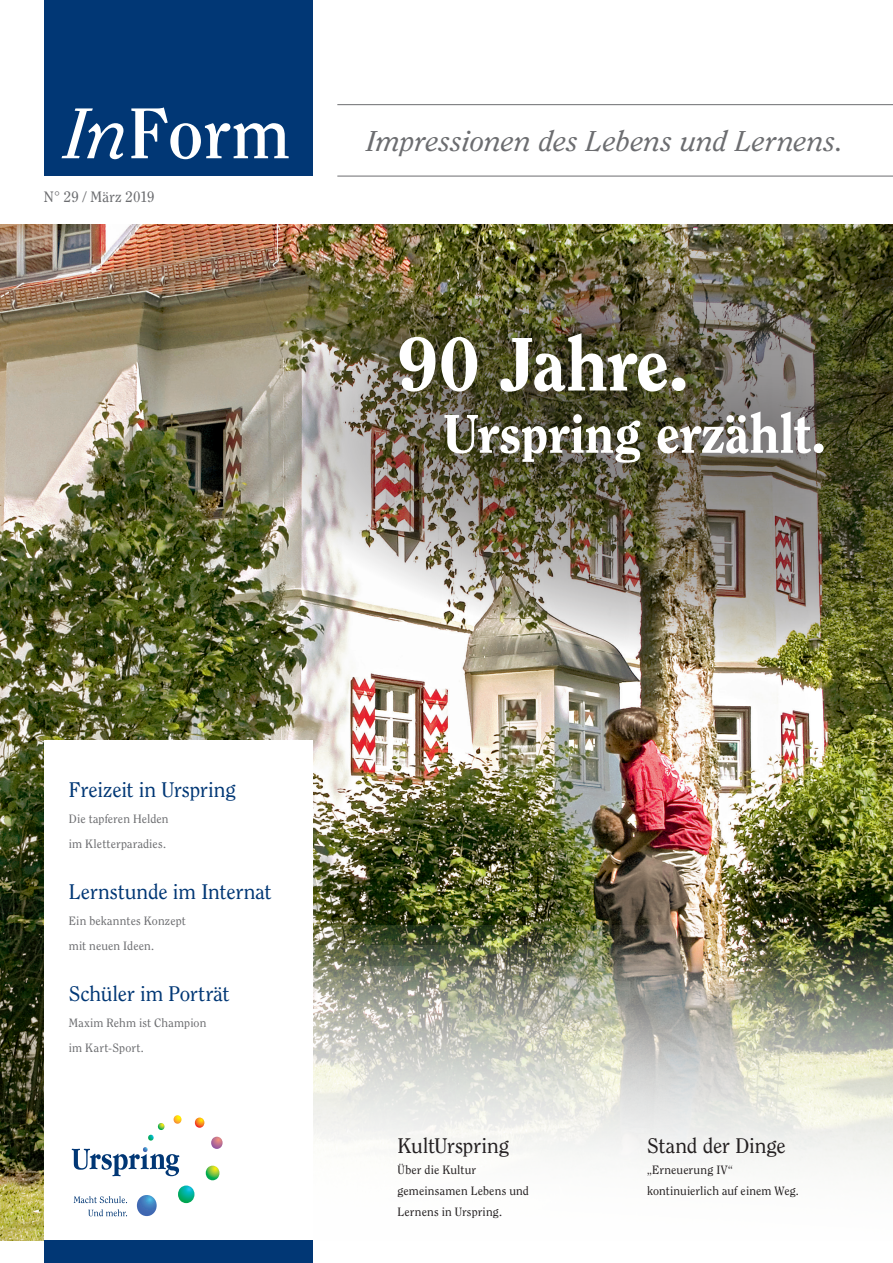
<style>
.page{position:relative;width:893px;height:1263px;background:#fff}
.page>*{position:absolute;margin:0;border:0;box-sizing:border-box;transform-origin:0 0}
.t1{font:800 75px "Clearface Std";letter-spacing:-.01em;color:#fff}
.t2{font:700 71.1px "Clearface Std";color:#fff}
.t3{font:800 54px "Clearface Std";letter-spacing:-.005em;color:#fff}
.t4{font:italic 28.5px "Clearface Std";letter-spacing:.02em;color:#6c6d70}
.t5{font:21px "Clearface Std";letter-spacing:-.01em;color:#013775}
.t6{font:21px "Clearface Std";letter-spacing:-.01em;color:#231f20}
.t7{font:15px "Clearface Std";letter-spacing:.005em;color:#6c6d70}
.t8{font:12px/25.5px "Clearface Std";letter-spacing:.01em;color:#6c6d70}
.t9{font:12px/21px "Clearface Std";letter-spacing:.01em;color:#231f20}
.s1{font-weight:400;font-style:italic}
</style>
<div class="page">
<img style="left:0;top:224px;width:893px;height:1016px">
<img style="left:248px;top:224px;width:645px;height:450px">
<div style="left:44px;top:0;width:268px;height:175px;background:#013775"></div>
<hr style="left:337px;top:176px;width:556px;height:1px;background:#6c6d70">
<hr style="left:337px;top:104px;width:556px;height:1px;background:#6c6d70">
<img style="left:342px;top:278px;width:535px;height:241px">
<img style="left:312px;top:925px;width:581px;height:20px">
<img style="left:312px;top:945px;width:581px;height:315px">
<svg style="left:312px;top:966px;width:581px;height:274px"></svg>
<div style="left:44px;top:741px;width:268px;height:522px;background:#fff"></div>
<svg style="left:148px;top:1123px;width:16px;height:17px"></svg>
<svg style="left:174px;top:1115px;width:8px;height:9px"></svg>
<svg style="left:195px;top:1117px;width:9px;height:11px"></svg>
<svg style="left:211px;top:1137px;width:12px;height:12px"></svg>
<svg style="left:206px;top:1166px;width:13px;height:14px"></svg>
<svg style="left:178px;top:1185px;width:16px;height:18px"></svg>
<svg style="left:137px;top:1195px;width:20px;height:21px"></svg>
<svg style="left:72px;top:1147px;width:107px;height:29px"></svg>
<svg style="left:74px;top:1196px;width:53px;height:7px"></svg>
<svg style="left:88px;top:1209px;width:39px;height:7px"></svg>
<div style="left:44px;top:1240px;width:268px;height:23px;background:#013775"></div>
<h2 class="t2" style="left:65px;top:91px;width:227px"><span class="s1">In</span>Form</h2>
<p class="t7" style="left:44px;top:188px;width:112px">N° 29 / März 2019</p>
<h3 class="t4" style="left:367px;top:125px;width:478px">Impressionen des Lebens und Lernens.</h3>
<h1 class="t1" style="left:398px;top:318px;width:293px">90 Jahre.</h1>
<h3 class="t3" style="left:443px;top:401px;width:385px">Urspring erzählt.</h3>
<h3 class="t5" style="left:69px;top:777px;width:169px">Freizeit in Urspring</h3>
<p class="t8" style="left:69px;top:806px;width:101px">Die tapferen Helden im Kletterparadies.</p>
<h3 class="t5" style="left:69px;top:879px;width:204px">Lernstunde im Internat</h3>
<p class="t8" style="left:69px;top:908px;width:119px">Ein bekanntes Konzept mit neuen Ideen.</p>
<h3 class="t5" style="left:69px;top:981px;width:162px">Schüler im Porträt</h3>
<p class="t8" style="left:69px;top:1010px;width:139px">Maxim Rehm ist Champion im Kart-Sport.</p>
<h3 class="t6" style="left:398px;top:1133px;width:113px">KultUrspring</h3>
<p class="t9" style="left:398px;top:1159px;width:133px">Über die Kultur gemeinsamen Lebens und<br>Lernens in Urspring.</p>
<h3 class="t6" style="left:647px;top:1133px;width:140px">Stand der Dinge</h3>
<p class="t9" style="left:647px;top:1159px;width:153px">„Erneuerung IV“ kontinuierlich auf einem Weg.</p>
</div>
